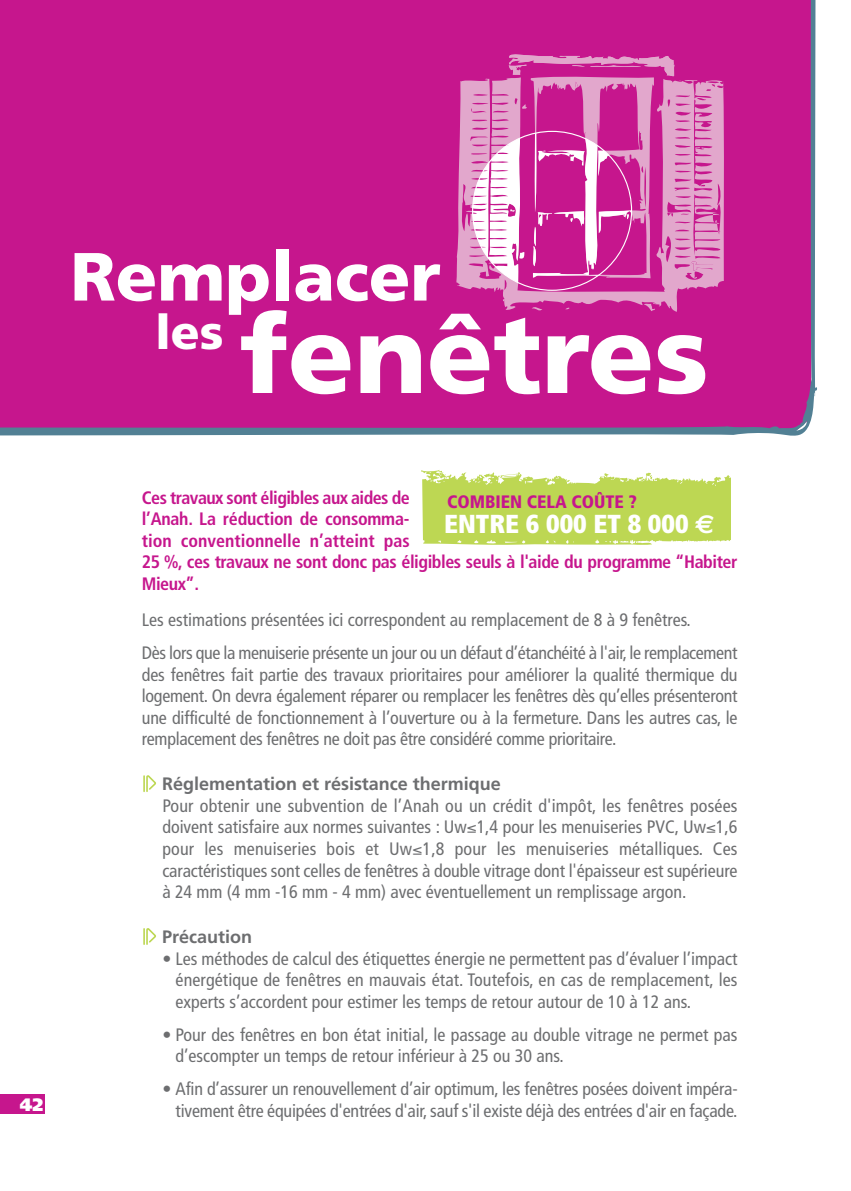
<style>
.page{position:relative;width:851px;height:1191px;background:#fff}
.page>*{position:absolute;margin:0;border:0;box-sizing:border-box;transform-origin:0 0}
.t1{font:900 108.8px "Frutiger";color:#fff}
.t2{font:900 68px "Frutiger";color:#fff}
.t3{font:900 47.6px "Frutiger";color:#fff}
.t4{font:900 condensed 26px "Frutiger";color:#fff}
.t5{font:condensed 18px/21.6px "Frutiger";color:#6d6e70;text-align:justify}
.t6{font:700 condensed 18px/21.6px "Frutiger";letter-spacing:-.025em;color:#c6168d}
.t7{font:condensed 18px/33px "Frutiger";letter-spacing:-.02em;color:#6d6e70}
.t8{font:700 18px "Frutiger";color:#6d6e70}
.t9{font:900 condensed 18px "Frutiger";color:#c6168d}
.t10{font:900 18px "Frutiger";color:#fff}
.s1{font-family:"Euro Sans";font-weight:700;font-stretch:normal}
</style>
<div class="page">
<div style="left:0;top:1094px;width:44px;height:19px;background:#c6168d"></div>
<svg style="left:143px;top:775px;width:13px;height:17px"></svg>
<svg style="left:143px;top:928px;width:13px;height:17px"></svg>
<svg style="left:421px;top:470px;width:309px;height:75px;background:#c6dc6c"></svg>
<svg style="left:0;top:0;width:817px;height:436px;background:#c62894"></svg>
<h2 class="t2" style="left:70px;top:249px;width:371px">Remplacer</h2>
<h1 class="t1" style="left:240px;top:311px;width:470px">fenêtres</h1>
<h3 class="t3" style="left:155px;top:313px;width:70px">les</h3>
<p class="t10" style="left:20px;top:1097px;width:25px">42</p>
<p class="t6" style="left:142px;top:488px;width:597px">Ces travaux sont éligibles aux aides de<br>l’Anah. La réduction de consomma-<br>tion conventionnelle n’atteint pas<br>25 %, ces travaux ne sont donc pas éligibles seuls à l'aide du programme “Habiter Mieux”.</p>
<p class="t9" style="left:447px;top:494px;width:191px">COMBIEN CELA COÛTE ?</p>
<h3 class="t4" style="left:444px;top:513px;width:272px">ENTRE 6 000 ET 8 000 <span class="s1">€</span></h3>
<p class="t7" style="left:142px;top:604px;width:597px">Les estimations présentées ici correspondent au remplacement de 8 à 9 fenêtres.<br>Dès lors que la menuiserie présente un jour ou un défaut d’étanchéité à l'air, le remplacement</p>
<p class="t5" style="left:142px;top:665px;width:597px">des fenêtres fait partie des travaux prioritaires pour améliorer la qualité thermique du logement. On devra également réparer ou remplacer les fenêtres dès qu’elles présenteront une difficulté de fonctionnement à l’ouverture ou à la fermeture. Dans les autres cas, le remplacement des fenêtres ne doit pas être considéré comme prioritaire.</p>
<p class="t8" style="left:162px;top:776px;width:340px">Réglementation et résistance thermique</p>
<p class="t5" style="left:162px;top:796px;width:576px">Pour obtenir une subvention de l’Anah ou un crédit d'impôt, les fenêtres posées doivent satisfaire aux normes suivantes : Uw 1,4 pour les menuiseries PVC, Uw 1,6 pour les menuiseries bois et Uw 1,8 pour les menuiseries métalliques. Ces caractéristiques sont celles de fenêtres à double vitrage dont l'épaisseur est supérieure à 24 mm (4 mm -16 mm - 4 mm) avec éventuellement un remplissage argon.</p>
<p class="t8" style="left:162px;top:929px;width:91px">Précaution</p>
<p class="t5" style="left:175px;top:949px;width:563px;text-indent:-13px">• Les méthodes de calcul des étiquettes énergie ne permettent pas d’évaluer l’impact énergétique de fenêtres en mauvais état. Toutefois, en cas de remplacement, les experts s’accordent pour estimer les temps de retour autour de 10 à 12 ans.</p>
<p class="t5" style="left:175px;top:1025px;width:563px;text-indent:-13px">• Pour des fenêtres en bon état initial, le passage au double vitrage ne permet pas d’escompter un temps de retour inférieur à 25 ou 30 ans.</p>
<p class="t5" style="left:162px;top:1079px;width:576px;text-align:right">• Afin d’assurer un renouvellement d’air optimum, les fenêtres posées doivent impéra&shy;tivement être équipées d'entrées d'air, sauf s'il existe déjà des entrées d'air en façade.</p>
</div>
